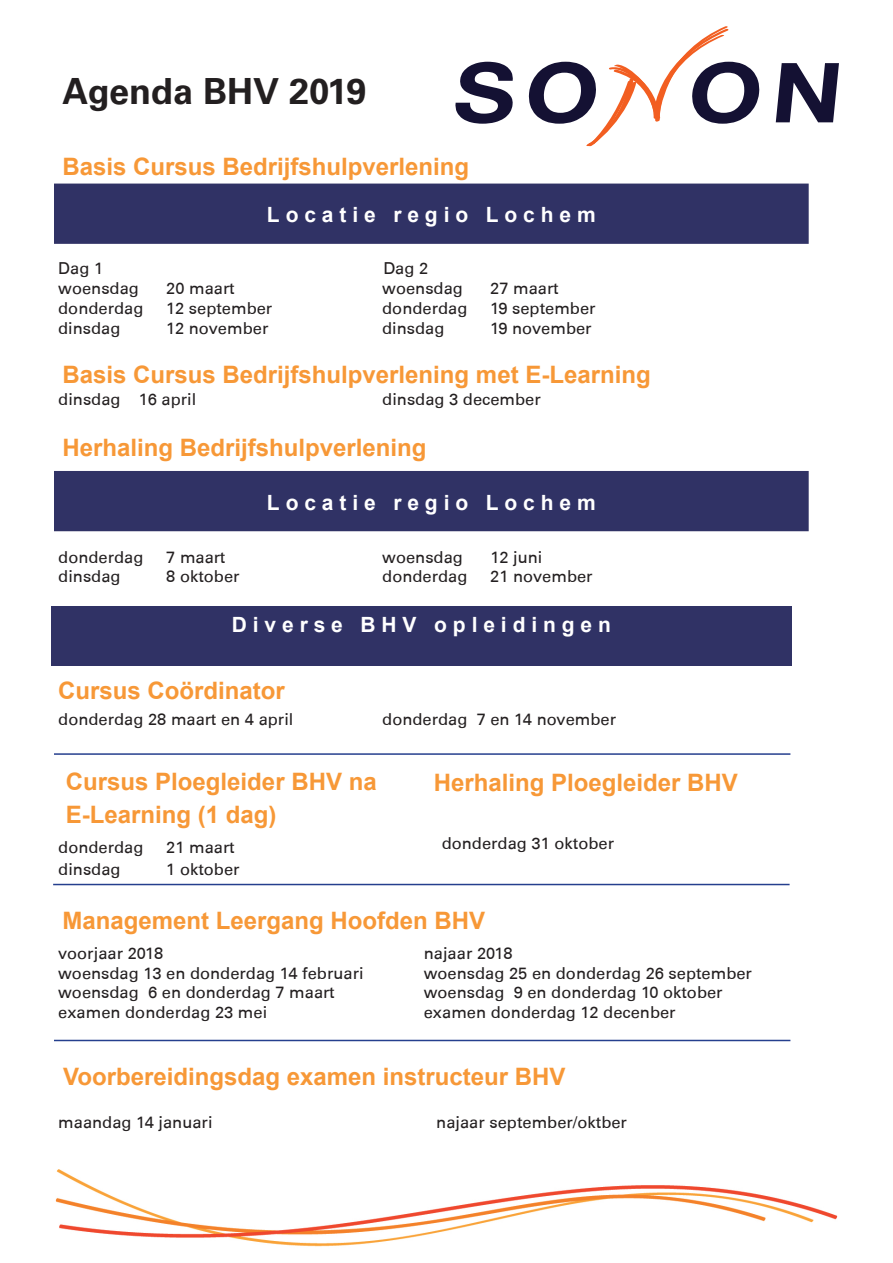
<style>
.page{position:relative;width:893px;height:1263px;background:#fff}
.page>*{position:absolute;margin:0;border:0;box-sizing:border-box;transform-origin:0 0}
.t1{font:700 36px "Univers LT Std";color:#231f20}
.t2{font:700 24px/32.4px "Arial";color:#f79837}
.t3{font:700 21px "Arial";letter-spacing:.28em;color:#fff}
.t4{font:16.5px/19.8px "Univers 55 Roman";color:#231f20}
</style>
<div class="page">
<svg style="left:455px;top:62px;width:58px;height:62px"></svg>
<svg style="left:776px;top:63px;width:63px;height:59px"></svg>
<svg style="left:529px;top:26px;width:230px;height:120px"></svg>
<div style="left:55px;top:184px;width:753px;height:59px;background:#303265"></div>
<div style="left:54px;top:184px;width:755px;height:60px;border:2px solid #303265"></div>
<img style="left:55px;top:1169px;width:783px;height:78px">
<div style="left:55px;top:472px;width:753px;height:58px;background:#303265"></div>
<div style="left:54px;top:471px;width:755px;height:60px;border:2px solid #303265"></div>
<div style="left:51px;top:605px;width:741px;height:60px;background:#303265"></div>
<hr style="left:54px;top:753px;width:736px;height:2px;background:#253f8e">
<hr style="left:53px;top:884px;width:737px;height:1px;background:#253f8e">
<hr style="left:54px;top:1040px;width:736px;height:1px;background:#253f8e">
<h1 class="t1" style="left:63px;top:70px;width:305px">Agenda BHV 2019</h1>
<h2 class="t2" style="left:63px;top:151px;width:408px">Basis Cursus Bedrijfshulpverlening</h2>
<p class="t3" style="left:267px;top:200px;width:330px">Locatie regio Lochem</p>
<p class="t4" style="left:58px;top:259px;width:46px">Dag 1</p>
<p class="t4" style="left:383px;top:259px;width:46px">Dag 2</p>
<p class="t4" style="left:58px;top:278px;width:82px">woensdag</p>
<p class="t4" style="left:166px;top:278px;width:70px">20 maart</p>
<p class="t4" style="left:382px;top:278px;width:82px">woensdag</p>
<p class="t4" style="left:490px;top:278px;width:70px">27 maart</p>
<p class="t4" style="left:58px;top:298px;width:87px">donderdag</p>
<p class="t4" style="left:166px;top:298px;width:108px">12 september</p>
<p class="t4" style="left:382px;top:298px;width:87px">donderdag</p>
<p class="t4" style="left:490px;top:298px;width:107px">19 september</p>
<p class="t4" style="left:58px;top:318px;width:64px">dinsdag</p>
<p class="t4" style="left:166px;top:318px;width:104px">12 november</p>
<p class="t4" style="left:382px;top:318px;width:64px">dinsdag</p>
<p class="t4" style="left:490px;top:318px;width:103px">19 november</p>
<h2 class="t2" style="left:63px;top:359px;width:590px">Basis Cursus Bedrijfshulpverlening met E-Learning</h2>
<p class="t4" style="left:58px;top:390px;width:140px">dinsdag 16 april</p>
<p class="t4" style="left:382px;top:390px;width:160px">dinsdag 3 december</p>
<h2 class="t2" style="left:63px;top:431px;width:366px">Herhaling Bedrijfshulpverlening</h2>
<p class="t3" style="left:267px;top:488px;width:330px">Locatie regio Lochem</p>
<p class="t4" style="left:58px;top:547px;width:87px">donderdag</p>
<p class="t4" style="left:166px;top:547px;width:61px">7 maart</p>
<p class="t4" style="left:382px;top:547px;width:82px">woensdag</p>
<p class="t4" style="left:490px;top:547px;width:54px">12 juni</p>
<p class="t4" style="left:58px;top:567px;width:64px">dinsdag</p>
<p class="t4" style="left:166px;top:567px;width:75px">8 oktober</p>
<p class="t4" style="left:382px;top:567px;width:87px">donderdag</p>
<p class="t4" style="left:490px;top:567px;width:104px">21 november</p>
<p class="t3" style="left:232px;top:610px;width:381px">Diverse BHV opleidingen</p>
<h2 class="t2" style="left:58px;top:675px;width:228px">Cursus Coördinator</h2>
<p class="t4" style="left:58px;top:709px;width:237px">donderdag 28 maart en 4 april</p>
<p class="t4" style="left:382px;top:709px;width:235px">donderdag 7 en 14 november</p>
<h2 class="t2" style="left:66px;top:766px;width:312px">Cursus Ploegleider BHV na<br>E-Learning (1 dag)</h2>
<h2 class="t2" style="left:434px;top:767px;width:306px">Herhaling Ploegleider BHV</h2>
<p class="t4" style="left:58px;top:837px;width:87px">donderdag</p>
<p class="t4" style="left:166px;top:837px;width:70px">21 maart</p>
<p class="t4" style="left:58px;top:859px;width:64px">dinsdag</p>
<p class="t4" style="left:166px;top:859px;width:75px">1 oktober</p>
<p class="t4" style="left:442px;top:833px;width:174px">donderdag 31 oktober</p>
<h2 class="t2" style="left:62px;top:905px;width:424px">Management Leergang Hoofden BHV</h2>
<p class="t4" style="left:58px;top:943px;width:307px">voorjaar 2018<br>woensdag 13 en donderdag 14 februari woensdag 6 en donderdag 7 maart examen donderdag 23 mei</p>
<p class="t4" style="left:424px;top:943px;width:330px">najaar 2018<br>woensdag 25 en donderdag 26 september woensdag 9 en donderdag 10 oktober examen donderdag 12 decenber</p>
<h2 class="t2" style="left:63px;top:1060px;width:504px">Voorbereidingsdag examen instructeur BHV</h2>
<p class="t4" style="left:58px;top:1112px;width:156px">maandag 14 januari</p>
<p class="t4" style="left:436px;top:1112px;width:192px">najaar september/oktber</p>
</div>
